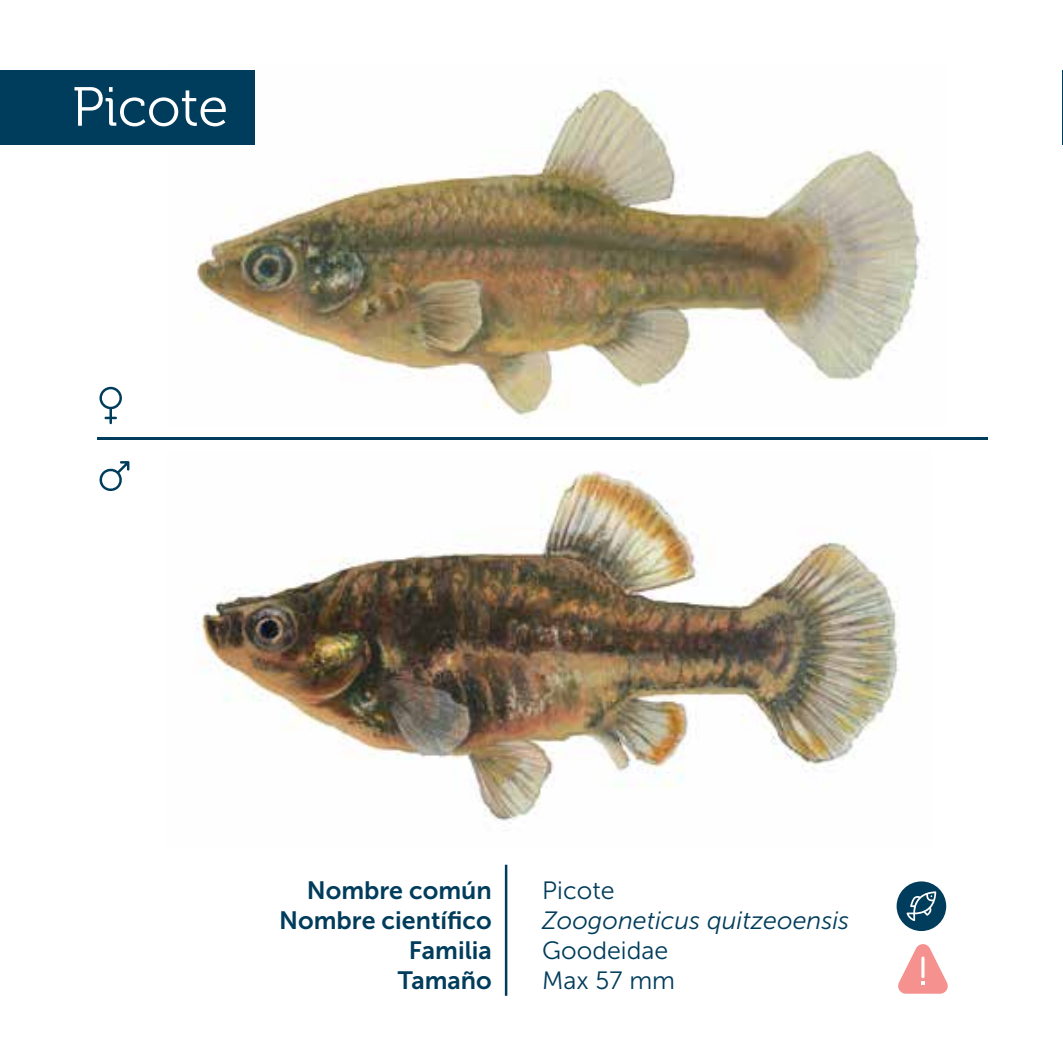
<style>
.page{position:relative;width:1063px;height:1063px;background:#fff}
.page>*{position:absolute;margin:0;border:0;box-sizing:border-box;transform-origin:0 0}
.t1{font:55px "Museo 300";color:#fff}
.t2{font:25px/30px "Museo Sans 700";color:#003c5b;text-align:right}
.t3{font:italic 25px "Museo Sans 300";color:#003c5b}
.t4{font:25px/30px "Museo Sans 300";color:#003c5b}
</style>
<div class="page">
<img style="left:167px;top:70px;width:760px;height:348px">
<img style="left:195px;top:471px;width:705px;height:353px">
<hr style="left:97px;top:437px;width:891px;height:3px;background:#003c5b">
<svg style="left:898px;top:944px;width:50px;height:50px"></svg>
<div style="left:897px;top:881px;width:49px;height:50px;background:#003c5b;border-radius:50%"></div>
<svg style="left:906px;top:891px;width:30px;height:30px"></svg>
<hr style="left:505px;top:865px;width:2px;height:131px;background:#003c5b">
<div style="left:0;top:71px;width:255px;height:74px;background:#003c5b"></div>
<hr style="left:1062px;top:71px;width:1px;height:74px;background:#003c5b">
<svg style="left:99px;top:387px;width:23px;height:37px"></svg>
<svg style="left:99px;top:461px;width:30px;height:30px"></svg>
<h1 class="t1" style="left:72px;top:77px;width:158px">Picote</h1>
<p class="t2" style="left:279px;top:876px;width:214px">Nombre común<br>Nombre científico<br>Familia<br>Tamaño</p>
<p class="t4" style="left:542px;top:876px;width:74px">Picote</p>
<p class="t3" style="left:542px;top:907px;width:308px">Zoogoneticus quitzeoensis</p>
<p class="t4" style="left:542px;top:936px;width:134px">Goodeidae<br>Max 57 mm</p>
</div>
